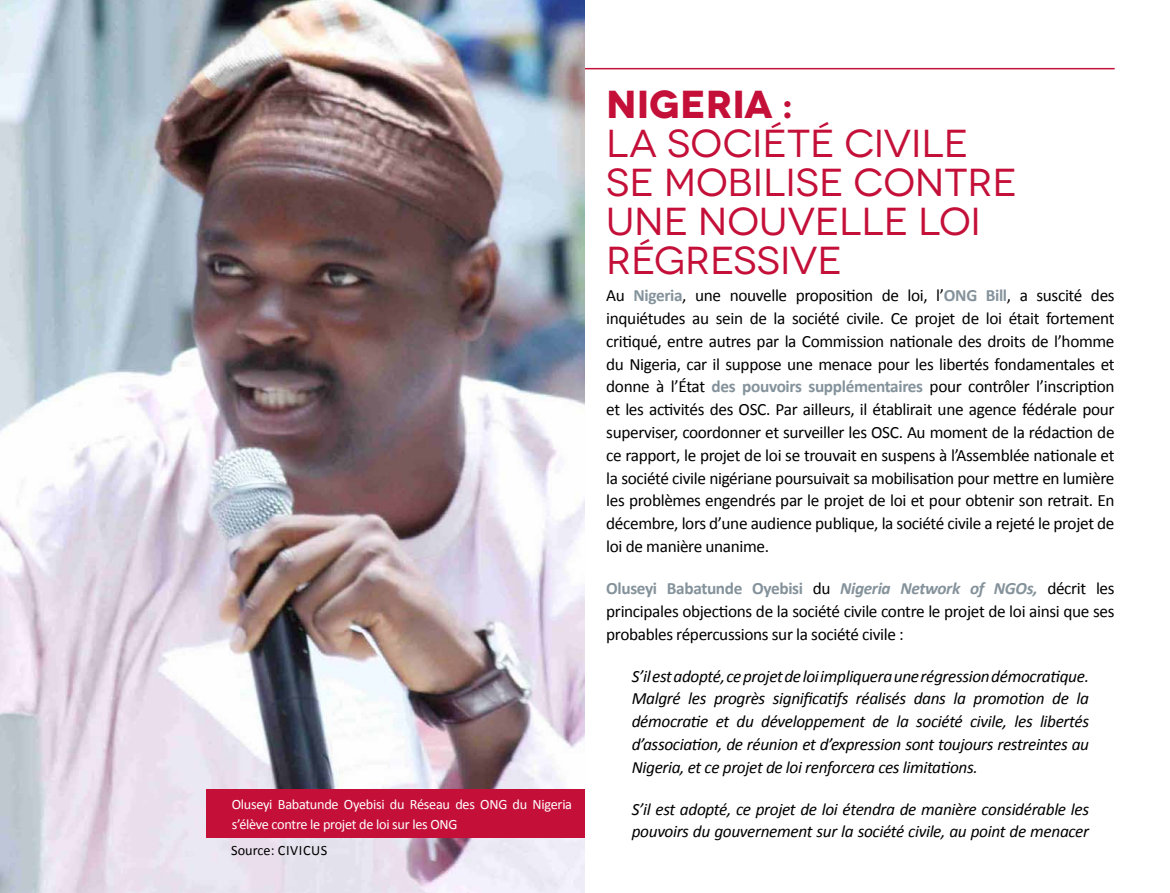
<style>
.page{position:relative;width:1170px;height:893px;background:#fff}
.page>*{position:absolute;margin:0;border:0;box-sizing:border-box;transform-origin:0 0}
.t1{font:39px/39px "Novecentowide";color:#c41039}
.t2{font:700 39px "Novecentowide";color:#c41039}
.t3{font:17.25px/22.8px "Calibri";letter-spacing:-.02em;color:#000;text-align:justify}
.t4{font:italic 17.25px/22.8px "Calibri";letter-spacing:-.02em;color:#000;text-align:justify}
.t5{font:14.25px/19.5px "Calibri";letter-spacing:-.02em;color:#fff}
.t6{font:14.25px "Calibri";letter-spacing:.04em;color:#000}
.s1{font-weight:700;color:#84929b}
.s2{font-weight:700;font-style:italic;color:#84929b}
</style>
<div class="page">
<hr style="left:60px;top:68px;width:1054px;height:1px;background:#c41039">
<img style="left:0;top:0;width:585px;height:893px">
<div style="left:206px;top:789px;width:379px;height:49px;background:#c41039"></div>
<p class="t5" style="left:232px;top:795px;width:342px">Oluseyi Babatunde Oyebisi du Réseau des ONG du Nigeria s’élève contre le projet de loi sur les ONG</p>
<p class="t6" style="left:231px;top:841px;width:98px">Source: CIVICUS</p>
<h1 class="t2" style="left:606px;top:80px;width:188px">NIGERIA :</h1>
<h1 class="t1" style="left:606px;top:124px;width:412px">LA SOCIÉTÉ CIVILE<br>SE MOBILISE CONTRE<br>UNE NOUVELLE LOI<br>RÉGRESSIVE</h1>
<p class="t3" style="left:606px;top:284px;width:510px">Au <span class="s1">Nigeria</span>, une nouvelle proposition de loi, l’<span class="s1">ONG Bill</span>, a suscité des inquiétudes au sein de la société civile. Ce projet de loi était fortement critiqué, entre autres par la Commission nationale des droits de l’homme du Nigeria, car il suppose une menace pour les libertés fondamentales et donne à l’État <span class="s1">des pouvoirs supplémentaires</span> pour contrôler l’inscription et les activités des OSC. Par ailleurs, il établirait une agence fédérale pour superviser, coordonner et surveiller les OSC. Au moment de la rédaction de ce rapport, le projet de loi se trouvait en suspens à l’Assemblée nationale et la société civile nigériane poursuivait sa mobilisation pour mettre en lumière les problèmes engendrés par le projet de loi et pour obtenir son retrait. En décembre, lors d’une audience publique, la société civile a rejeté le projet de loi de manière unanime.</p>
<p class="t3" style="left:606px;top:577px;width:510px"><span class="s1">Oluseyi Babatunde Oyebisi</span> du <span class="s2">Nigeria Network of NGOs,</span> décrit les principales objections de la société civile contre le projet de loi ainsi que ses probables répercussions sur la société civile :</p>
<p class="t4" style="left:631px;top:664px;width:459px">S’il est adopté, ce projet de loi impliquera une régression démocratique.<br>Malgré les progrès significatifs réalisés dans la promotion de la démocratie et du développement de la société civile, les libertés d’association, de réunion et d’expression sont toujours restreintes au Nigeria, et ce projet de loi renforcera ces limitations.</p>
<p class="t4" style="left:631px;top:797px;width:459px">S’il est adopté, ce projet de loi étendra de manière considérable les pouvoirs du gouvernement sur la société civile, au point de menacer</p>
</div>
